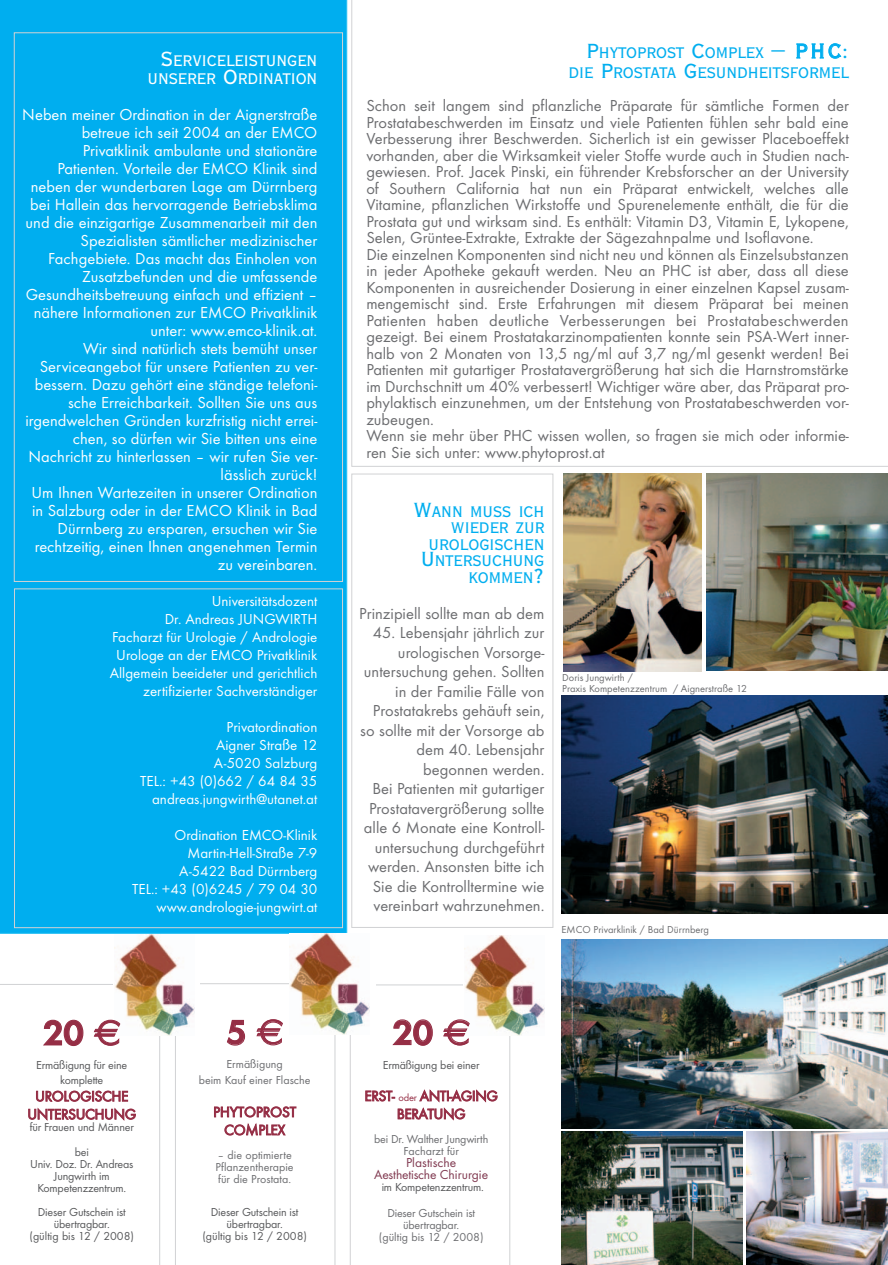
<style>
.page{position:relative;width:888px;height:1265px;background:#fff}
.page>*{position:absolute;margin:0;border:0;box-sizing:border-box;transform-origin:0 0}
.t1{font:600 36px "Futura T";color:#952e45}
.t2{font:condensed 20.25px/16.5px "Copperplate Gothic BT";color:#00aeef;text-align:right}
.t3{font:condensed 20.25px/18px "Copperplate Gothic BT";color:#fff;text-align:right}
.t4{font:16.5px/16.5px "Futura T";color:#6c6d70}
.t5{font:16.5px/18px "Futura T";color:#fff;text-align:right}
.t6{font:15px/18px "Futura T";color:#fff;text-align:right}
.t7{font:15px/18px "Futura T";letter-spacing:-.02em;color:#952e45;text-align:center}
.t8{font:13.5px/12px "Futura T";color:#803950;text-align:center}
.t9{font:12px/12px "Futura T";letter-spacing:-.015em;color:#57585a;text-align:center}
.t10{font:12px/12px "Futura T";color:#6c6d70;text-align:center}
.t11{font:10.5px/10.5px "Futura T";color:#6c6d70}
.s1{font-size:27px}
.s2{font-family:"Euro Sans";font-weight:400}
.s3{font-size:10.5px}
</style>
<div class="page">
<img style="left:0;top:0;width:888px;height:1265px">
<p class="t3" style="left:147px;top:50px;width:171px"><span class="s1">S</span>ERVICELEISTUNGEN<br>UNSERER <span class="s1">O</span>RDINATION</p>
<p class="t5" style="left:22px;top:105px;width:297px">Neben meiner Ordination in der Aignerstraße betreue ich seit 2004 an der EMCO Privatklinik ambulante und stationäre Patienten. Vorteile der EMCO Klinik sind neben der wunderbaren Lage am Dürrnberg bei Hallein das hervorragende Betriebsklima und die einzigartige Zusammenarbeit mit den Spezialisten sämtlicher medizinischer Fachgebiete. Das macht das Einholen von Zusatzbefunden und die umfassende Gesundheitsbetreuung einfach und effizient – nähere Informationen zur EMCO Privatklinik unter: www.emco-klinik.at.<br>Wir sind natürlich stets bemüht unser Serviceangebot für unsere Patienten zu ver&shy;bessern. Dazu gehört eine ständige telefoni&shy;sche Erreichbarkeit. Sollten Sie uns aus irgendwelchen Gründen kurzfristig nicht errei&shy;chen, so dürfen wir Sie bitten uns eine Nachricht zu hinterlassen – wir rufen Sie ver&shy;lässlich zurück!<br>Um Ihnen Wartezeiten in unserer Ordination in Salzburg oder in der EMCO Klinik in Bad Dürrnberg zu ersparen, ersuchen wir Sie rechtzeitig, einen Ihnen angenehmen Termin zu vereinbaren.</p>
<p class="t6" style="left:110px;top:592px;width:209px">Universitätsdozent<br>Dr. Andreas JUNGWIRTH<br>Facharzt für Urologie / Andrologie<br>Urologe an der EMCO Privatklinik<br>Allgemein beeideter und gerichtlich zertifizierter Sachverständiger</p>
<p class="t6" style="left:140px;top:718px;width:179px">Privatordination<br>Aigner Straße 12<br>A-5020 Salzburg<br>TEL.: +43 (0)662 / 64 84 35 andreas.jungwirth@utanet.at</p>
<p class="t6" style="left:132px;top:826px;width:187px">Ordination EMCO-Klinik<br>Martin-Hell-Straße 7-9<br>A-5422 Bad Dürrnberg<br>TEL.: +43 (0)6245 / 79 04 30 www.andrologie-jungwirt.at</p>
<h1 class="t1" style="left:43px;top:1011px;width:79px">20 <span class="s2">€</span></h1>
<p class="t9" style="left:36px;top:1057px;width:93px;line-height:15.5px">Ermäßigung für eine komplette</p>
<p class="t7" style="left:27px;top:1087px;width:110px">UROLOGISCHE<br>UNTERSUCHUNG</p>
<p class="t9" style="left:30px;top:1115px;width:106px;line-height:24px">für Frauen und Männer bei</p>
<p class="t9" style="left:30px;top:1157px;width:105px">Univ. Doz. Dr. Andreas<br>Jungwirth im<br>Kompetenzzentrum.</p>
<p class="t9" style="left:29px;top:1205px;width:106px">Dieser Gutschein ist übertragbar.<br>(gültig bis 12 / 2008)</p>
<h1 class="t1" style="left:227px;top:1011px;width:59px">5 <span class="s2">€</span></h1>
<p class="t10" style="left:199px;top:1056px;width:113px;line-height:15.5px">Ermäßigung<br>beim Kauf einer Flasche</p>
<p class="t7" style="left:213px;top:1102px;width:85px">PHYTOPROST<br>COMPLEX</p>
<p class="t10" style="left:216px;top:1149px;width:80px;text-align:left">– die optimierte<br>Pflanzentherapie für die Prostata.</p>
<p class="t9" style="left:202px;top:1206px;width:106px">Dieser Gutschein ist übertragbar.<br>(gültig bis 12 / 2008)</p>
<p class="t2" style="left:569px;top:42px;width:282px;line-height:19.5px"><span class="s1">P</span>HYTOPROST <span class="s1">C</span>OMPLEX <span class="s1">– PHC:<br></span>DIE <span class="s1">P</span>ROSTATA <span class="s1">G</span>ESUNDHEITSFORMEL</p>
<p class="t4" style="left:366px;top:97px;width:484px">Schon seit langem sind pflanzliche Präparate für sämtliche Formen der Prostatabeschwerden im Einsatz und viele Patienten fühlen sehr bald eine Verbesserung ihrer Beschwerden. Sicherlich ist ein gewisser Placeboeffekt vorhanden, aber die Wirksamkeit vieler Stoffe wurde auch in Studien nach&shy;gewiesen. Prof. Jacek Pinski, ein führender Krebsforscher an der University of Southern California hat nun ein Präparat entwickelt, welches alle Vitamine, pflanzlichen Wirkstoffe und Spurenelemente enthält, die für die Prostata gut und wirksam sind. Es enthält: Vitamin D3, Vitamin E, Lykopene, Selen, Grüntee-Extrakte, Extrakte der Sägezahnpalme und Isoflavone.<br>Die einzelnen Komponenten sind nicht neu und können als Einzelsubstanzen in jeder Apotheke gekauft werden. Neu an PHC ist aber, dass all diese Komponenten in ausreichender Dosierung in einer einzelnen Kapsel zusam&shy;mengemischt sind. Erste Erfahrungen mit diesem Präparat bei meinen Patienten haben deutliche Verbesserungen bei Prostatabeschwerden gezeigt. Bei einem Prostatakarzinompatienten konnte sein PSA-Wert inner&shy;halb von 2 Monaten von 13,5 ng/ml auf 3,7 ng/ml gesenkt werden! Bei Patienten mit gutartiger Prostatavergrößerung hat sich die Harnstromstärke im Durchschnitt um 40% verbessert! Wichtiger wäre aber, das Präparat pro&shy;phylaktisch einzunehmen, um der Entstehung von Prostatabeschwerden vor&shy;zubeugen.<br>Wenn sie mehr über PHC wissen wollen, so fragen sie mich oder informie&shy;ren Sie sich unter: www.phytoprost.at</p>
<p class="t2" style="left:414px;top:501px;width:132px"><span class="s1">W</span>ANN MUSS ICH<br>WIEDER ZUR<br>UROLOGISCHEN<br><span class="s1">U</span>NTERSUCHUNG<br>KOMMEN<span class="s1">?</span></p>
<p class="t4" style="left:359px;top:605px;width:187px">Prinzipiell sollte man ab dem</p>
<p class="t4" style="left:360px;top:623px;width:186px;line-height:19.5px;text-align:right">45. Lebensjahr jährlich zur urologischen Vorsorge&shy;untersuchung gehen. Sollten in der Familie Fälle von<br>Prostatakrebs gehäuft sein, so sollte mit der Vorsorge ab dem 40. Lebensjahr begonnen werden.<br>Bei Patienten mit gutartiger<br>Prostatavergrößerung sollte alle 6 Monate eine Kontroll&shy;untersuchung durchgeführt werden. Ansonsten bitte ich<br>Sie die Kontrolltermine wie vereinbart wahrzunehmen.</p>
<p class="t11" style="left:562px;top:672px;width:186px">Doris Jungwirth /<br>Praxis Kompetenzzentrum / Aignerstraße 12</p>
<p class="t11" style="left:562px;top:924px;width:149px">EMCO Privarklinik / Bad Dürrnberg</p>
<h1 class="t1" style="left:393px;top:1011px;width:79px">20 <span class="s2">€</span></h1>
<p class="t9" style="left:383px;top:1058px;width:98px">Ermäßigung bei einer</p>
<p class="t7" style="left:364px;top:1086px;width:135px">ERST- <span class="s3">oder</span> ANTI-AGING<br>BERATUNG</p>
<p class="t10" style="left:374px;top:1133px;width:116px">bei Dr. Walther Jungwirth<br>Facharzt für</p>
<p class="t8" style="left:374px;top:1156px;width:116px">Plastische<br>Aesthetische Chirurgie</p>
<p class="t9" style="left:382px;top:1181px;width:104px">im Kompetenzzentrum.</p>
<p class="t10" style="left:379px;top:1206px;width:106px">Dieser Gutschein ist übertragbar.<br>(gültig bis 12 / 2008)</p>
</div>
